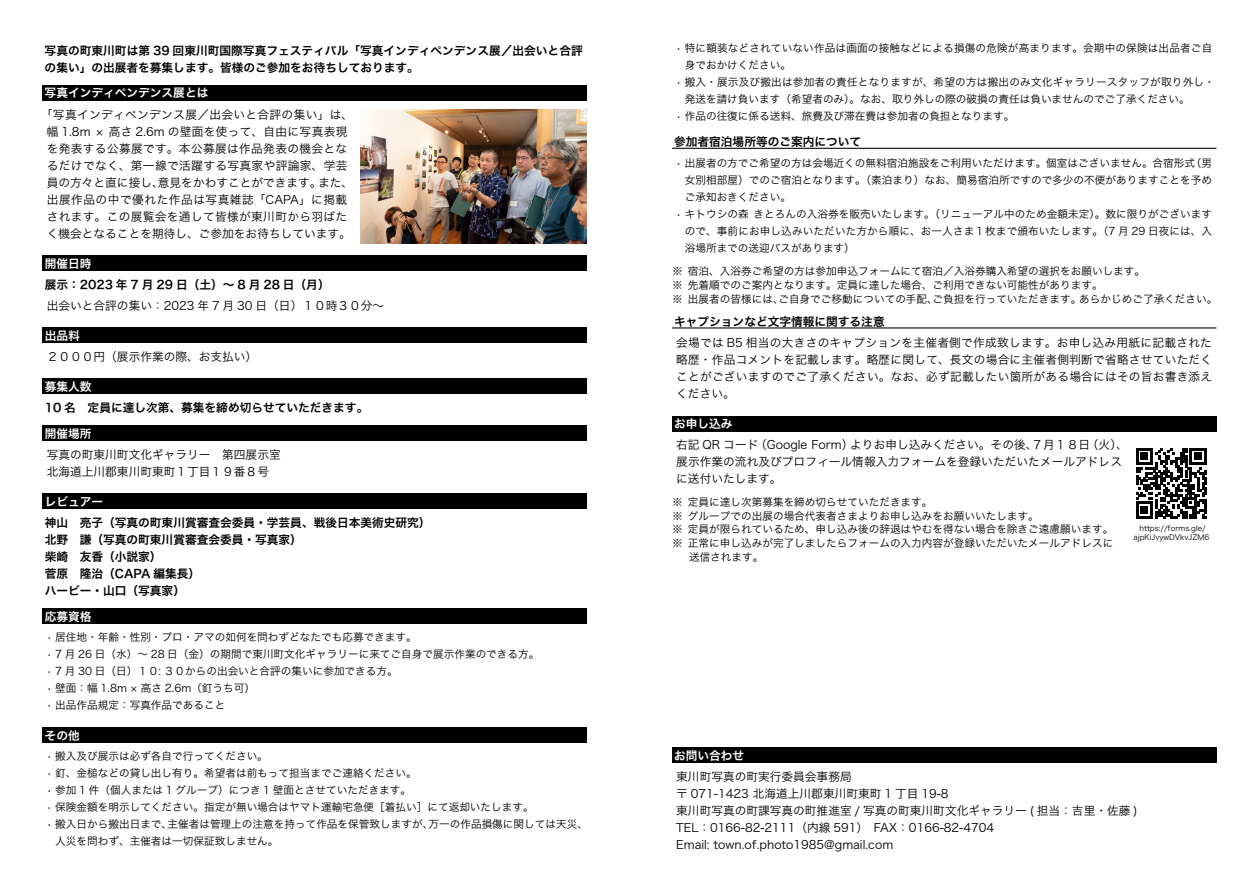
<style>
.page{position:relative;width:1259px;height:893px;background:#fff}
.page>*{position:absolute;margin:0;border:0;box-sizing:border-box;transform-origin:0 0}
.t1{font:11.7px/17px "Hira Kaku Pro N W3";color:#000}
.t2{font:11.7px/17px "Hira Kaku Pro N W6";color:#000}
.t3{font:11.7px/17px "Hira Kaku Pro N W3";letter-spacing:.03em;color:#000;text-align:center}
.t4{font:11.7px "Hira Kaku Pro N W6";color:#fff}
.t5{font:10.65px/17px "Hira Kaku Pro N W3";color:#000}
.t6{font:10.65px/17px "Hira Kaku Pro N W3";letter-spacing:.02em;color:#000}
.t7{font:7.5px/9px "Hira Kaku Pro N W3";color:#000;text-align:center}
</style>
<div class="page">
<hr style="left:672px;top:148px;width:544px;height:1px;background:#000">
<hr style="left:672px;top:327px;width:544px;height:1px;background:#000">
<div style="left:672px;top:416px;width:544px;height:16px;background:#000"></div>
<div style="left:43px;top:85px;width:544px;height:16px;background:#000"></div>
<div style="left:43px;top:255px;width:544px;height:16px;background:#000"></div>
<div style="left:43px;top:327px;width:544px;height:16px;background:#000"></div>
<div style="left:43px;top:378px;width:544px;height:16px;background:#000"></div>
<div style="left:43px;top:425px;width:544px;height:16px;background:#000"></div>
<div style="left:43px;top:493px;width:544px;height:16px;background:#000"></div>
<div style="left:43px;top:608px;width:544px;height:16px;background:#000"></div>
<div style="left:43px;top:727px;width:544px;height:16px;background:#000"></div>
<div style="left:672px;top:747px;width:544px;height:16px;background:#000"></div>
<img style="left:360px;top:109px;width:227px;height:134px">
<svg style="left:1136px;top:448px;width:70px;height:71px"></svg>
<p class="t2" style="left:45px;top:42px;width:539px">写真の町東川町は第 39 回東川町国際写真フェスティバル「写真インディペンデンス展／出会いと合評の集い」の出展者を募集します。皆様のご参加をお待ちしております。</p>
<p class="t4" style="left:45px;top:82px;width:165px">写真インディペンデンス展とは</p>
<p class="t3" style="left:41px;top:105px;width:314px">「写真インディペンデンス展／出会いと合評の集い」は、幅 1.8m × 高さ 2.6m の壁面を使って、自由に写真表現を発表する公募展です。本公募展は作品発表の機会となるだけでなく、第一線で活躍する写真家や評論家、学芸員の方々と直に接し、意見をかわすことができます。また、出展作品の中で優れた作品は写真雑誌「CAPA」に掲載されます。この展覧会を通して皆様が東川町から羽ばたく機会となることを期待し、ご参加をお待ちしています。</p>
<p class="t4" style="left:45px;top:253px;width:48px">開催日時</p>
<p class="t2" style="left:45px;top:275px;width:286px">展示：2023 年 7 月 29 日（土）～ 8 月 28 日（月）</p>
<p class="t1" style="left:47px;top:296px;width:339px">出会いと合評の集い：2023 年 7 月 30 日（日）１０時３０分～</p>
<p class="t4" style="left:45px;top:325px;width:37px">出品料</p>
<p class="t1" style="left:47px;top:347px;width:212px">２０００円（展示作業の際、お支払い）</p>
<p class="t4" style="left:45px;top:376px;width:48px">募集人数</p>
<p class="t2" style="left:45px;top:399px;width:325px">10 名　定員に達し次第、募集を締め切らせていただきます。</p>
<p class="t4" style="left:45px;top:423px;width:48px">開催場所</p>
<p class="t1" style="left:47px;top:445px;width:235px">写真の町東川町文化ギャラリー　第四展示室北海道上川郡東川町東町１丁目１９番８号</p>
<p class="t4" style="left:45px;top:491px;width:60px">レビュアー</p>
<p class="t2" style="left:45px;top:514px;width:387px">神山　亮子（写真の町東川賞審査会委員・学芸員、戦後日本美術史研究）北野　謙（写真の町東川賞審査会委員・写真家）<br>柴崎　友香（小説家）<br>菅原　隆治（CAPA 編集長）<br>ハービー・山口（写真家）</p>
<p class="t4" style="left:45px;top:606px;width:48px">応募資格</p>
<p class="t5" style="left:47px;top:628px;width:371px">• 居住地・年齢・性別・プロ・アマの如何を問わずどなたでも応募できます。</p>
<p class="t5" style="left:47px;top:645px;width:494px">• 7 月 26 日（水）〜 28 日（金）の期間で東川町文化ギャラリーに来てご自身で展示作業のできる方。</p>
<p class="t5" style="left:47px;top:662px;width:352px">• 7 月 30 日（日）１０: ３０からの出会いと合評の集いに参加できる方。</p>
<p class="t5" style="left:47px;top:679px;width:210px">• 壁面：幅 1.8m × 高さ 2.6m（釘うち可）</p>
<p class="t5" style="left:47px;top:696px;width:180px">• 出品作品規定：写真作品であること</p>
<p class="t4" style="left:45px;top:725px;width:37px">その他</p>
<p class="t5" style="left:47px;top:747px;width:223px">• 搬入及び展示は必ず各自で行ってください。</p>
<p class="t5" style="left:47px;top:764px;width:371px">• 釘、金槌などの貸し出し有り。希望者は前もって担当までご連絡ください。</p>
<p class="t5" style="left:47px;top:781px;width:366px">• 参加 1 件（個人または 1 グループ）につき 1 壁面とさせていただきます。</p>
<p class="t5" style="left:47px;top:798px;width:488px">• 保険金額を明示してください。指定が無い場合はヤマト運輸宅急便［着払い］にて返却いたします。</p>
<p class="t5" style="left:55px;top:815px;width:534px;text-indent:-9px">• 搬入日から搬出日まで、主催者は管理上の注意を持って作品を保管致しますが、万一の作品損傷に関しては天災、人災を問わず、主催者は一切保証致しません。</p>
<p class="t5" style="left:685px;top:39px;width:529px;text-indent:-9px">• 特に額装などされていない作品は画面の接触などによる損傷の危険が高まります。会期中の保険は出品者ご自身でおかけください。</p>
<p class="t6" style="left:685px;top:73px;width:531px;text-indent:-9px">• 搬入・展示及び搬出は参加者の責任となりますが、希望の方は搬出のみ文化ギャラリースタッフが取り外し・発送を請け負います（希望者のみ）。なお、取り外しの際の破損の責任は負いませんのでご了承ください。</p>
<p class="t5" style="left:676px;top:107px;width:340px">• 作品の往復に係る送料、旅費及び滞在費は参加者の負担となります。</p>
<p class="t2" style="left:674px;top:133px;width:189px">参加者宿泊場所等のご案内について</p>
<p class="t5" style="left:685px;top:153px;width:529px;text-align:justify;text-indent:-9px">• 出展者の方でご希望の方は会場近くの無料宿泊施設をご利用いただけます。個室はございません。合宿形式（男女別相部屋）でのご宿泊となります。（素泊まり）なお、簡易宿泊所ですので多少の不便がありますことを予めご承知おきください。</p>
<p class="t5" style="left:685px;top:204px;width:529px;text-align:justify;text-indent:-9px">• キトウシの森きとろんの入浴券を販売いたします。（リニューアル中のため金額未定）。数に限りがございますので、事前にお申し込みいただいた方から順に、お一人さま１枚まで頒布いたします。（7 月 29 日夜には、入浴場所までの送迎バスがあります）</p>
<p class="t5" style="left:672px;top:263px;width:547px;line-height:13.8px">※ 宿泊、入浴券ご希望の方は参加申込フォームにて宿泊／入浴券購入希望の選択をお願いします。<br>※ 先着順でのご案内となります。定員に達した場合、ご利用できない可能性があります。<br>※ 出展者の皆様には、ご自身でご移動についての手配、ご負担を行っていただきます。あらかじめご了承ください。</p>
<p class="t2" style="left:674px;top:313px;width:212px">キャプションなど文字情報に関する注意</p>
<p class="t1" style="left:676px;top:334px;width:537px;text-align:justify">会場では B5 相当の大きさのキャプションを主催者側で作成致します。お申し込み用紙に記載された略歴・作品コメントを記載します。略歴に関して、長文の場合に主催者側判断で省略させていただくことがございますのでご了承ください。なお、必ず記載したい箇所がある場合にはその旨お書き添えください。</p>
<p class="t4" style="left:674px;top:413px;width:60px">お申し込み</p>
<p class="t1" style="left:676px;top:436px;width:453px">右記 QR コード（Google Form）よりお申し込みください。その後、７月１８日（火）、展示作業の流れ及びプロフィール情報入力フォームを登録いただいたメールアドレスに送付いたします。</p>
<p class="t5" style="left:672px;top:493px;width:262px">※ 定員に達し次第募集を締め切らせていただきます。</p>
<p class="t5" style="left:672px;top:506px;width:368px">※ グループでの出展の場合代表者さまよりお申し込みをお願いいたします。</p>
<p class="t5" style="left:672px;top:520px;width:443px">※ 定員が限られているため、申し込み後の辞退はやむを得ない場合を除きご遠慮願います。</p>
<p class="t5" style="left:672px;top:534px;width:443px">※ 正常に申し込みが完了しましたらフォームの入力内容が登録いただいたメールアドレスに</p>
<p class="t5" style="left:689px;top:548px;width:76px">送信されます。</p>
<p class="t7" style="left:1133px;top:523px;width:77px">https://forms.gle/ ajpKiJvywDVkvJZM6</p>
<p class="t4" style="left:674px;top:745px;width:72px">お問い合わせ</p>
<p class="t1" style="left:676px;top:767px;width:463px">東川町写真の町実行委員会事務局<br>〒 071-1423 北海道上川郡東川町東町 1 丁目 19-8<br>東川町写真の町課写真の町推進室 / 写真の町東川町文化ギャラリー ( 担当：吉里・佐藤 )<br>TEL：0166-82-2111（内線 591）　FAX：0166-82-4704<br>Email: town.of.photo1985@gmail.com</p>
</div>
